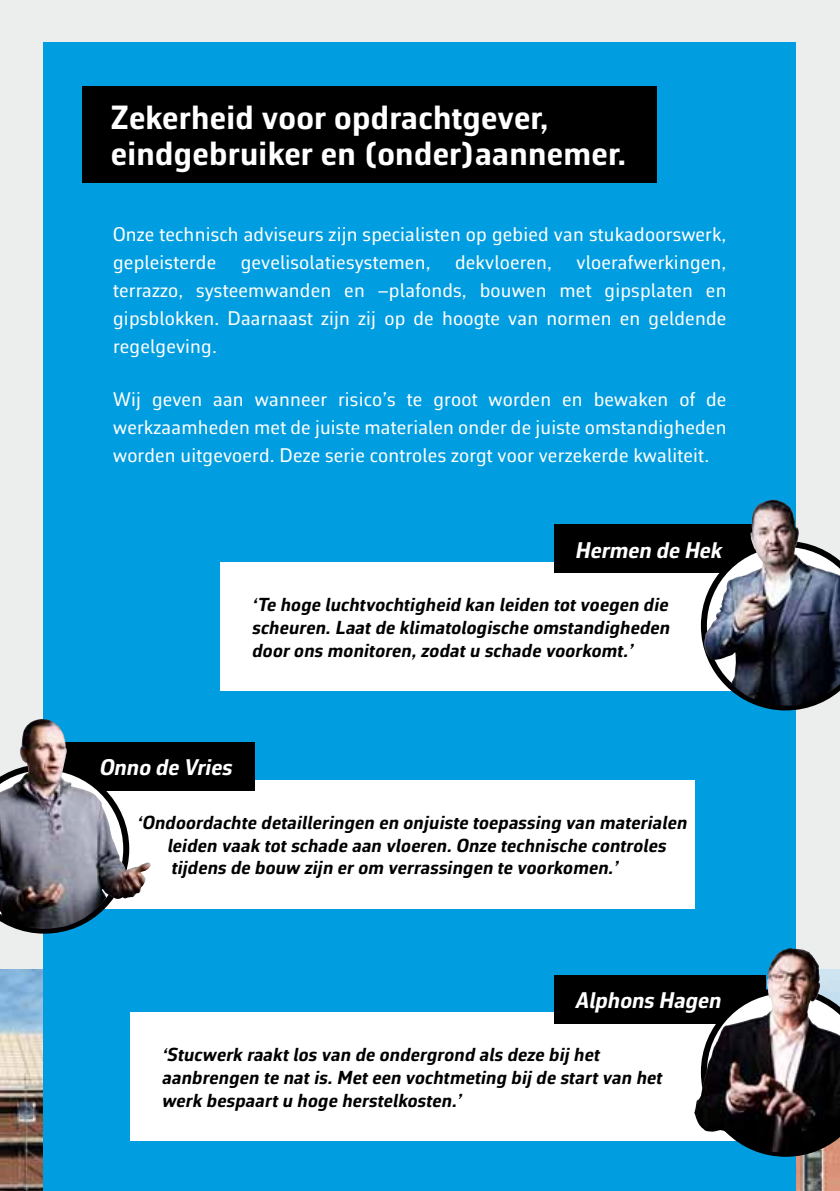
<style>
.page{position:relative;width:840px;height:1191px;background:#fff}
.page>*{position:absolute;margin:0;border:0;box-sizing:border-box;transform-origin:0 0}
.t1{font:700 34px/36px "Corbeau Pro";letter-spacing:.005em;color:#fff}
.t2{font:italic 700 23px "Corbeau Pro";color:#fff}
.t3{font:20px/28px "Corbeau Pro";letter-spacing:.01em;color:#fff;text-align:justify}
.t4{font:italic 700 19.2px/23px "Corbeau Pro";letter-spacing:.01em;color:#000}
</style>
<div class="page">
<div style="left:0;top:0;width:839px;height:1191px;background:#eceded"></div>
<img style="left:0;top:969px;width:839px;height:222px">
<div style="left:43px;top:43px;width:753px;height:1148px;background:#009ee0"></div>
<div style="left:82px;top:86px;width:574px;height:97px;background:#000"></div>
<div style="left:220px;top:562px;width:543px;height:129px;background:#fff"></div>
<div style="left:554px;top:525px;width:211px;height:48px;background:#000"></div>
<svg style="left:700px;top:612px;width:116px;height:98px"></svg>
<img style="left:702px;top:499px;width:137px;height:206px">
<div style="left:105px;top:780px;width:589px;height:128px;background:#fff"></div>
<div style="left:52px;top:742px;width:202px;height:48px;background:#000"></div>
<img style="left:0;top:719px;width:152px;height:211px">
<div style="left:130px;top:1012px;width:633px;height:129px;background:#fff"></div>
<div style="left:554px;top:974px;width:211px;height:49px;background:#000"></div>
<img style="left:693px;top:948px;width:146px;height:205px">
<hr style="left:839px;top:86px;width:1px;height:97px;background:#009ee0">
<h1 class="t1" style="left:111px;top:99px;width:516px">Zekerheid voor opdrachtgever, eindgebruiker en (onder)aannemer.</h1>
<p class="t3" style="left:113px;top:220px;width:614px">Onze technisch adviseurs zijn specialisten op gebied van stukadoorswerk, gepleisterde gevelisolatiesystemen, dekvloeren, vloerafwerkingen, terrazzo, systeemwanden en –plafonds, bouwen met gipsplaten en gipsblokken. Daarnaast zijn zij op de hoogte van normen en geldende regelgeving.</p>
<p class="t3" style="left:113px;top:385px;width:614px">Wij geven aan wanneer risico’s te groot worden en bewaken of de werkzaamheden met de juiste materialen onder de juiste omstandigheden worden uitgevoerd. Deze serie controles zorgt voor verzekerde kwaliteit.</p>
<p class="t2" style="left:575px;top:534px;width:148px">Hermen de Hek</p>
<p class="t4" style="left:252px;top:593px;width:419px;text-align:justify">‘Te hoge luchtvochtigheid kan leiden tot voegen die scheuren. Laat de klimatologische omstandigheden door ons monitoren, zodat u schade voorkomt.’</p>
<p class="t2" style="left:100px;top:752px;width:134px">Onno de Vries</p>
<p class="t4" style="left:167px;top:810px;width:521px;text-indent:-30px">‘Ondoordachte detailleringen en onjuiste toepassing van materialen leiden vaak tot schade aan vloeren. Onze technische controles tijdens de bouw zijn er om verrassingen te voorkomen.’</p>
<p class="t2" style="left:575px;top:984px;width:147px">Alphons Hagen</p>
<p class="t4" style="left:162px;top:1043px;width:501px">‘Stucwerk raakt los van de ondergrond als deze bij het aanbrengen te nat is. Met een vochtmeting bij de start van het werk bespaart u hoge herstelkosten.’</p>
</div>
